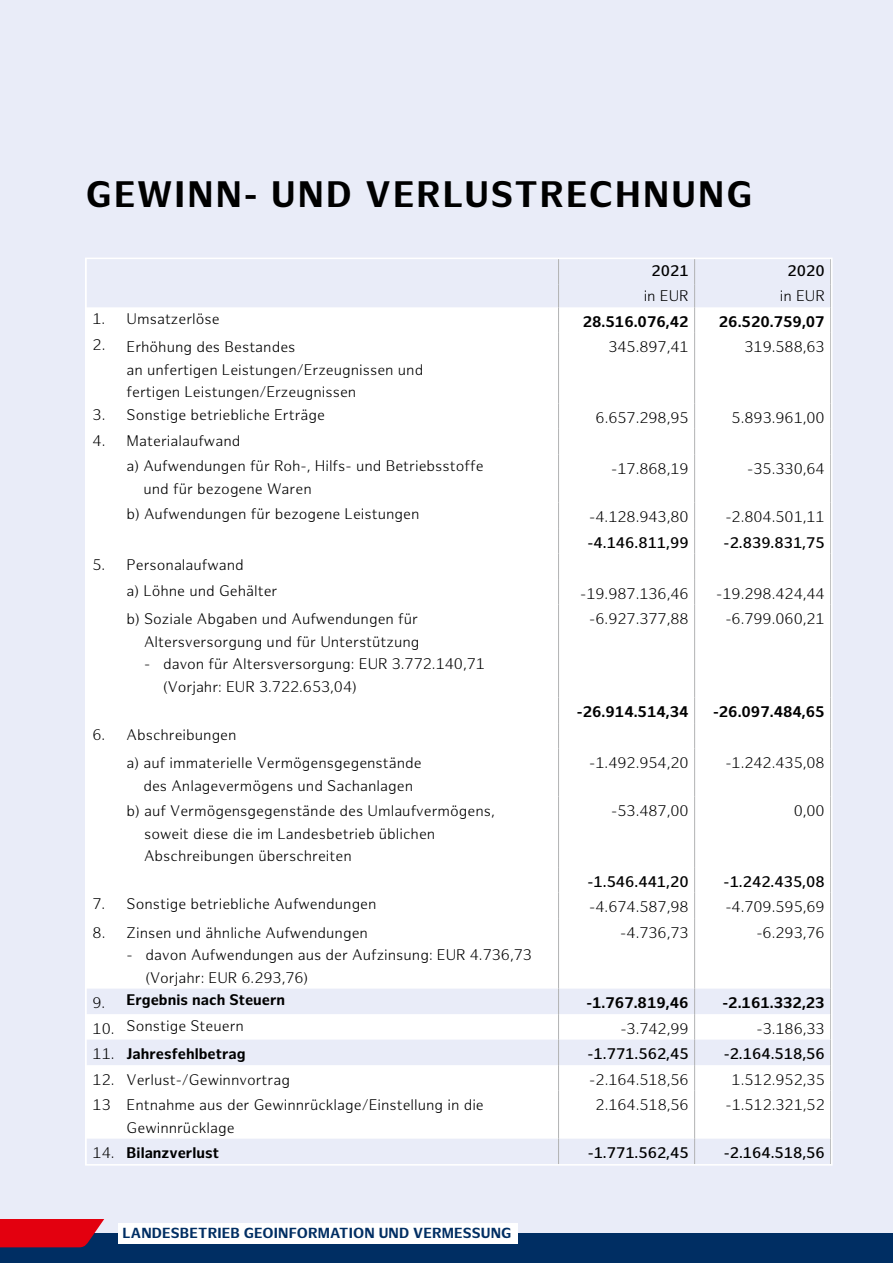
<style>
.page{position:relative;width:893px;height:1263px;background:#fff}
.page>*{position:absolute;margin:0;border:0;box-sizing:border-box;transform-origin:0 0}
.t1{font:700 36px "Hamburg Sans";letter-spacing:.06em;color:#000}
.t2{font:300 15px/22.5px "Hamburg Sans";color:#000}
.t3{font:700 15px "Hamburg Sans";color:#000}
.t4{font:600 15px "Hamburg Sans";color:#000}
.t5{font:700 14.25px "Hamburg Sans";letter-spacing:.01em;color:#002e63}
.s1{font-weight:300}
</style>
<div class="page">
<div style="left:0;top:0;width:893px;height:1254px;background:#e9ecf8"></div>
<div style="left:0;top:1233px;width:893px;height:30px;background:#002e63"></div>
<svg style="left:0;top:1219px;width:104px;height:28px;background:#d3081a"></svg>
<div style="left:118px;top:1223px;width:400px;height:20px;background:#fff"></div>
<div style="left:88px;top:307px;width:742px;height:832px;background:#fff"></div>
<svg style="left:558px;top:261px;width:1px;height:72px"></svg>
<svg style="left:694px;top:261px;width:1px;height:72px"></svg>
<hr style="left:558px;top:333px;width:1px;height:70px;background:#b1b2b3">
<hr style="left:694px;top:333px;width:1px;height:70px;background:#b1b2b3">
<svg style="left:558px;top:403px;width:1px;height:51px"></svg>
<svg style="left:694px;top:403px;width:1px;height:51px"></svg>
<hr style="left:558px;top:454px;width:1px;height:49px;background:#b1b2b3">
<hr style="left:694px;top:454px;width:1px;height:49px;background:#b1b2b3">
<svg style="left:558px;top:503px;width:1px;height:102px"></svg>
<svg style="left:694px;top:503px;width:1px;height:102px"></svg>
<hr style="left:558px;top:605px;width:1px;height:93px;background:#b1b2b3">
<hr style="left:694px;top:605px;width:1px;height:93px;background:#b1b2b3">
<svg style="left:558px;top:698px;width:1px;height:51px"></svg>
<svg style="left:694px;top:698px;width:1px;height:51px"></svg>
<hr style="left:558px;top:749px;width:1px;height:48px;background:#b1b2b3">
<hr style="left:694px;top:749px;width:1px;height:48px;background:#b1b2b3">
<hr style="left:558px;top:797px;width:1px;height:70px;background:#b1b2b3">
<hr style="left:694px;top:797px;width:1px;height:70px;background:#b1b2b3">
<svg style="left:558px;top:867px;width:1px;height:51px"></svg>
<svg style="left:694px;top:867px;width:1px;height:51px"></svg>
<hr style="left:558px;top:918px;width:1px;height:70px;background:#b1b2b3">
<hr style="left:694px;top:918px;width:1px;height:70px;background:#b1b2b3">
<svg style="left:558px;top:988px;width:1px;height:102px"></svg>
<svg style="left:694px;top:988px;width:1px;height:102px"></svg>
<hr style="left:558px;top:1090px;width:1px;height:48px;background:#b1b2b3">
<hr style="left:694px;top:1090px;width:1px;height:48px;background:#b1b2b3">
<svg style="left:558px;top:1138px;width:1px;height:25px"></svg>
<svg style="left:694px;top:1138px;width:1px;height:25px"></svg>
<hr style="left:892px;top:0;width:1px;height:1263px;background:#e9ecf8">
<h2 class="t1" style="left:86px;top:174px;width:668px">GEWINN- UND VERLUSTRECHNUNG</h2>
<p class="t4" style="left:651px;top:262px;width:39px">2021</p>
<p class="t4" style="left:787px;top:262px;width:39px">2020</p>
<p class="t2" style="left:644px;top:285px;width:46px">in EUR</p>
<p class="t2" style="left:780px;top:285px;width:46px">in EUR</p>
<p class="t2" style="left:93px;top:308px;width:129px">1. Umsatzerlöse</p>
<p class="t3" style="left:583px;top:313px;width:107px">28.516.076,42</p>
<p class="t3" style="left:719px;top:313px;width:107px">26.520.759,07</p>
<p class="t2" style="left:127px;top:336px;width:298px;text-indent:-34px">2. Erhöhung des Bestandes<br>an unfertigen Leistungen/Erzeugnissen und fertigen Leistungen/Erzeugnissen</p>
<p class="t2" style="left:608px;top:336px;width:82px">345.897,41</p>
<p class="t2" style="left:744px;top:336px;width:82px">319.588,63</p>
<p class="t2" style="left:93px;top:404px;width:234px">3. Sonstige betriebliche Erträge</p>
<p class="t2" style="left:596px;top:407px;width:95px">6.657.298,95</p>
<p class="t2" style="left:732px;top:407px;width:95px">5.893.961,00</p>
<p class="t2" style="left:127px;top:428px;width:358px;line-height:25.5px;text-indent:-34px">4. Materialaufwand<br>a) Aufwendungen für Roh-, Hilfs- und Betriebsstoffe</p>
<p class="t2" style="left:143px;top:478px;width:170px">und für bezogene Waren</p>
<p class="t2" style="left:611px;top:458px;width:79px">-17.868,19</p>
<p class="t2" style="left:747px;top:458px;width:79px">-35.330,64</p>
<p class="t2" style="left:127px;top:503px;width:294px">b) Aufwendungen für bezogene Leistungen</p>
<p class="t2" style="left:589px;top:506px;width:101px">-4.128.943,80</p>
<p class="t2" style="left:725px;top:506px;width:101px">-2.804.501,11</p>
<p class="t4" style="left:588px;top:534px;width:103px">-4.146.811,99</p>
<p class="t4" style="left:724px;top:534px;width:103px">-2.839.831,75</p>
<p class="t2" style="left:127px;top:553px;width:152px;line-height:25.5px;text-indent:-34px">5. Personalaufwand<br>a) Löhne und Gehälter</p>
<p class="t2" style="left:580px;top:583px;width:110px">-19.987.136,46</p>
<p class="t2" style="left:716px;top:583px;width:110px">-19.298.424,44</p>
<p class="t2" style="left:127px;top:608px;width:294px;text-align:right">b) Soziale Abgaben und Aufwendungen für<br>Altersversorgung und für Unterstützung</p>
<p class="t2" style="left:163px;top:653px;width:323px;text-indent:-19px">- davon für Altersversorgung: EUR 3.772.140,71 (Vorjahr: EUR 3.722.653,04)</p>
<p class="t2" style="left:127px;top:721px;width:297px;line-height:28.3px;text-indent:-34px">6. Abschreibungen<br>a) auf immaterielle Vermögensgegenstände</p>
<p class="t2" style="left:143px;top:775px;width:271px">des Anlagevermögens und Sachanlagen</p>
<p class="t2" style="left:589px;top:608px;width:101px">-6.927.377,88</p>
<p class="t2" style="left:725px;top:608px;width:101px">-6.799.060,21</p>
<p class="t3" style="left:577px;top:703px;width:113px">-26.914.514,34</p>
<p class="t3" style="left:713px;top:703px;width:113px">-26.097.484,65</p>
<p class="t2" style="left:589px;top:752px;width:101px">-1.492.954,20</p>
<p class="t2" style="left:725px;top:752px;width:101px">-1.242.435,08</p>
<p class="t2" style="left:144px;top:800px;width:352px;text-indent:-18px">b) auf Vermögensgegenstände des Umlaufvermögens, soweit diese die im Landesbetrieb üblichen<br>Abschreibungen überschreiten</p>
<p class="t2" style="left:611px;top:800px;width:79px">-53.487,00</p>
<p class="t2" style="left:794px;top:800px;width:33px">0,00</p>
<p class="t4" style="left:588px;top:873px;width:103px">-1.546.441,20</p>
<p class="t4" style="left:724px;top:873px;width:103px">-1.242.435,08</p>
<p class="t2" style="left:93px;top:893px;width:286px">7. Sonstige betriebliche Aufwendungen</p>
<p class="t2" style="left:589px;top:896px;width:101px">-4.674.587,98</p>
<p class="t2" style="left:725px;top:896px;width:101px">-4.709.595,69</p>
<p class="t2" style="left:93px;top:922px;width:277px">8. Zinsen und ähnliche Aufwendungen</p>
<p class="t2" style="left:145px;top:944px;width:388px;text-indent:-19px">- davon Aufwendungen aus der Aufzinsung: EUR 4.736,73 (Vorjahr: EUR 6.293,76)</p>
<p class="t2" style="left:620px;top:922px;width:70px">-4.736,73</p>
<p class="t2" style="left:756px;top:922px;width:70px">-6.293,76</p>
<p class="t3" style="left:93px;top:991px;width:194px"><span class="s1">9.</span> Ergebnis nach Steuern</p>
<p class="t3" style="left:586px;top:994px;width:104px">-1.767.819,46</p>
<p class="t3" style="left:722px;top:994px;width:104px">-2.161.332,23</p>
<p class="t2" style="left:93px;top:1015px;width:153px">10. Sonstige Steuern</p>
<p class="t2" style="left:620px;top:1018px;width:70px">-3.742,99</p>
<p class="t2" style="left:756px;top:1018px;width:70px">-3.186,33</p>
<p class="t3" style="left:93px;top:1045px;width:155px"><span class="s1">11.</span> Jahresfehlbetrag</p>
<p class="t4" style="left:588px;top:1045px;width:103px">-1.771.562,45</p>
<p class="t4" style="left:724px;top:1045px;width:103px">-2.164.518,56</p>
<p class="t2" style="left:93px;top:1069px;width:199px">12. Verlust-/Gewinnvortrag</p>
<p class="t2" style="left:589px;top:1069px;width:101px">-2.164.518,56</p>
<p class="t2" style="left:732px;top:1069px;width:95px">1.512.952,35</p>
<p class="t2" style="left:127px;top:1094px;width:359px;text-indent:-34px">13 Entnahme aus der Gewinnrücklage/Einstellung in die<br>Gewinnrücklage</p>
<p class="t2" style="left:596px;top:1094px;width:95px">2.164.518,56</p>
<p class="t2" style="left:725px;top:1094px;width:101px">-1.512.321,52</p>
<p class="t3" style="left:93px;top:1144px;width:128px"><span class="s1">14.</span> Bilanzverlust</p>
<p class="t4" style="left:588px;top:1144px;width:103px">-1.771.562,45</p>
<p class="t4" style="left:724px;top:1144px;width:103px">-2.164.518,56</p>
<p class="t5" style="left:123px;top:1225px;width:390px">LANDESBETRIEB GEOINFORMATION UND VERMESSUNG</p>
</div>
